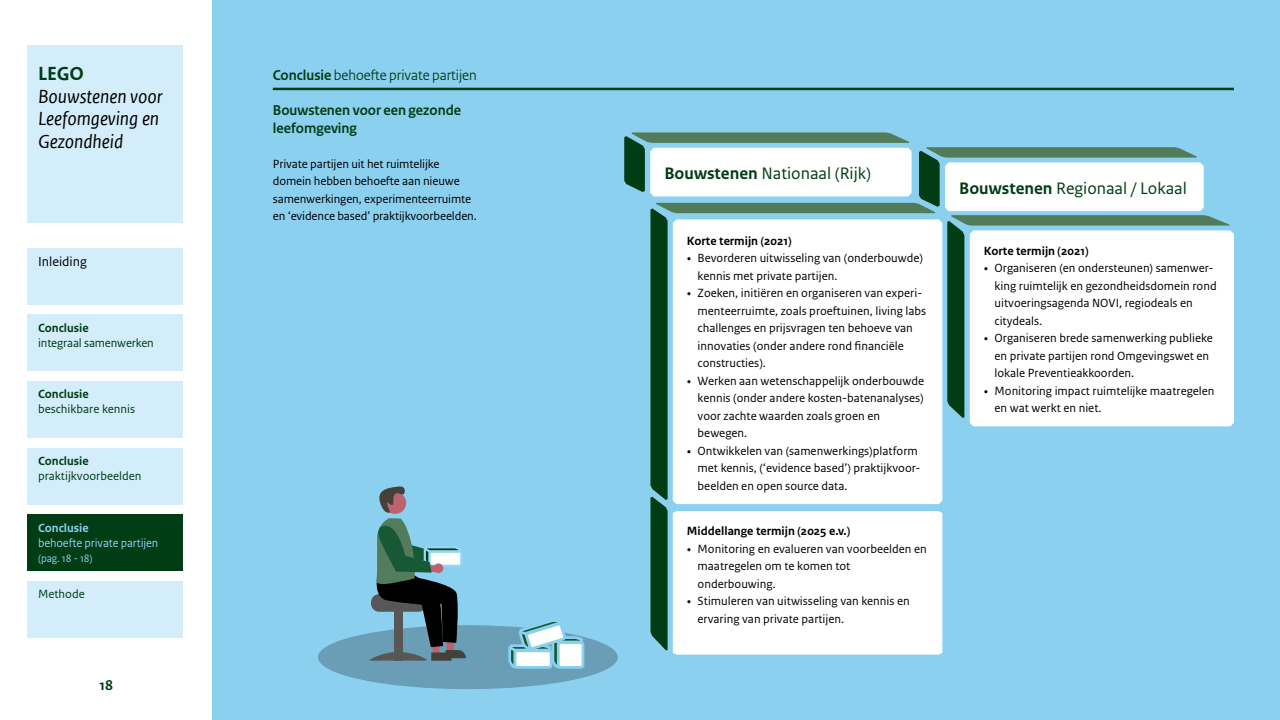
<style>
.page{position:relative;width:1280px;height:720px;background:#fff}
.page>*{position:absolute;margin:0;border:0;box-sizing:border-box;transform-origin:0 0}
.t1{font:italic 20px/22.5px "Rijksoverheid Sans Text TT";color:#000}
.t2{font:700 20px "Rijksoverheid Sans Text TT";color:#003c14}
.t3{font:17.5px "Rijksoverheid Sans Text";color:#003c14}
.t4{font:700 15px/17.5px "Rijksoverheid Sans Heading";color:#003c14}
.t5{font:15px "Rijksoverheid Sans Heading";color:#003c14}
.t6{font:700 15px "Rijksoverheid Sans Text";color:#003c14}
.t7{font:13.75px "Rijksoverheid Sans Text";color:#000}
.t8{font:12.5px/17.5px "Rijksoverheid Sans Text";color:#000}
.t9{font:700 12.5px "Rijksoverheid Sans Text";color:#000}
.t10{font:12.5px "Rijksoverheid Sans Text";color:#003c14}
.t11{font:700 12.5px "Rijksoverheid Sans Text";color:#003c14}
.t12{font:12.5px "Rijksoverheid Sans Text";letter-spacing:-.01em;color:#8cd0f0}
.t13{font:700 12.5px "Rijksoverheid Sans Text";color:#8cd0f0}
.t14{font:11.25px "Rijksoverheid Sans Text";letter-spacing:-.01em;color:#8cd0f0}
.s1{font-weight:700}
.s2{font-family:"Rijksoverheid Serif"}
</style>
<div class="page">
<div style="left:213px;top:0;width:1067px;height:720px;background:#8cd0f0"></div>
<div style="left:27px;top:45px;width:156px;height:177px;background:#d4edfa"></div>
<div style="left:27px;top:248px;width:156px;height:57px;background:#d4edfa"></div>
<div style="left:27px;top:315px;width:156px;height:56px;background:#d4edfa"></div>
<div style="left:27px;top:381px;width:156px;height:57px;background:#d4edfa"></div>
<div style="left:27px;top:448px;width:156px;height:57px;background:#d4edfa"></div>
<div style="left:27px;top:581px;width:156px;height:57px;background:#d4edfa"></div>
<div style="left:27px;top:514px;width:156px;height:57px;background:#003c14"></div>
<hr style="left:273px;top:88px;width:961px;height:2px;background:#003c14">
<svg style="left:673px;top:651px;width:269px;height:4px"></svg>
<svg style="left:624px;top:133px;width:606px;height:518px"></svg>
<div style="left:318px;top:625px;width:300px;height:64px;background:#6a9eb6;border-radius:50%"></div>
<svg style="left:506px;top:622px;width:80px;height:47px"></svg>
<svg style="left:370px;top:486px;width:96px;height:175px"></svg>
<h1 class="t2" style="left:38px;top:62px;width:47px">LEGO</h1>
<h1 class="t1" style="left:38px;top:85px;width:126px">Bouwstenen voor<br>Leefomgeving en<br>Gezondheid</h1>
<p class="t7" style="left:38px;top:254px;width:50px">Inleiding</p>
<p class="t11" style="left:38px;top:321px;width:52px">Conclusie</p>
<p class="t10" style="left:38px;top:336px;width:117px">integraal samenwerken</p>
<p class="t11" style="left:38px;top:387px;width:52px">Conclusie</p>
<p class="t10" style="left:38px;top:402px;width:99px">beschikbare kennis</p>
<p class="t11" style="left:38px;top:454px;width:52px">Conclusie</p>
<p class="t10" style="left:38px;top:469px;width:105px">praktijkvoorbeelden</p>
<p class="t13" style="left:38px;top:521px;width:52px">Conclusie</p>
<p class="t12" style="left:38px;top:535px;width:122px">behoefte private partijen</p>
<p class="t14" style="left:38px;top:552px;width:56px">(pag. 18 - 18)</p>
<p class="t10" style="left:38px;top:587px;width:48px">Methode</p>
<p class="t6" style="left:99px;top:677px;width:15px">18</p>
<p class="t5" style="left:273px;top:66px;width:205px"><span class="s1">Conclusie</span> behoefte private partijen</p>
<p class="t4" style="left:273px;top:102px;width:190px">Bouwstenen voor een gezonde leefomgeving</p>
<p class="t8" style="left:273px;top:155px;width:206px">Private partijen uit het ruimtelijke domein hebben behoefte aan nieuwe samenwerkingen, experimenteerruimte en ‘evidence based’ praktijkvoorbeelden.</p>
<h2 class="t3" style="left:664px;top:163px;width:208px"><span class="s1">Bouwstenen</span> Nationaal (Rijk)</h2>
<p class="t9" style="left:687px;top:234px;width:106px">Korte termijn (2021)</p>
<p class="t8" style="left:698px;top:250px;width:227px;text-indent:-11px"><span class="s2">•</span> Bevorderen uitwisseling van (onderbouwde) kennis met private partijen.</p>
<p class="t8" style="left:698px;top:285px;width:230px;text-indent:-11px"><span class="s2">•</span> Zoeken, initiëren en organiseren van experi&shy;menteerruimte, zoals proeftuinen, living labs challenges en prijsvragen ten behoeve van innovaties (onder andere rond financiële constructies).</p>
<p class="t8" style="left:698px;top:372px;width:228px;text-indent:-11px"><span class="s2">•</span> Werken aan wetenschappelijk onderbouwde kennis (onder andere kosten-batenanalyses) voor zachte waarden zoals groen en bewegen.</p>
<p class="t8" style="left:698px;top:442px;width:224px;text-indent:-11px"><span class="s2">•</span> Ontwikkelen van (samenwerkings)platform met kennis, (‘evidence based’) praktijkvoor&shy;beelden en open source data.</p>
<p class="t9" style="left:687px;top:524px;width:165px">Middellange termijn (2025 e.v.)</p>
<p class="t8" style="left:698px;top:540px;width:231px;text-indent:-11px"><span class="s2">•</span> Monitoring en evalueren van voorbeelden en maatregelen om te komen tot onderbouwing.</p>
<p class="t8" style="left:698px;top:593px;width:214px;text-indent:-11px"><span class="s2">•</span> Stimuleren van uitwisseling van kennis en ervaring van private partijen.</p>
<h2 class="t3" style="left:959px;top:178px;width:229px"><span class="s1">Bouwstenen</span> Regionaal / Lokaal</h2>
<p class="t9" style="left:984px;top:244px;width:106px">Korte termijn (2021)</p>
<p class="t8" style="left:995px;top:260px;width:224px;text-indent:-11px"><span class="s2">•</span> Organiseren (en ondersteunen) samenwer&shy;king ruimtelijk en gezondheidsdomein rond uitvoeringsagenda NOVI, regiodeals en citydeals.</p>
<p class="t8" style="left:995px;top:330px;width:220px;text-indent:-11px"><span class="s2">•</span> Organiseren brede samenwerking publieke en private partijen rond Omgevingswet en lokale Preventieakkoorden.</p>
<p class="t8" style="left:995px;top:382px;width:222px;text-indent:-11px"><span class="s2">•</span> Monitoring impact ruimtelijke maatregelen en wat werkt en niet.</p>
</div>
